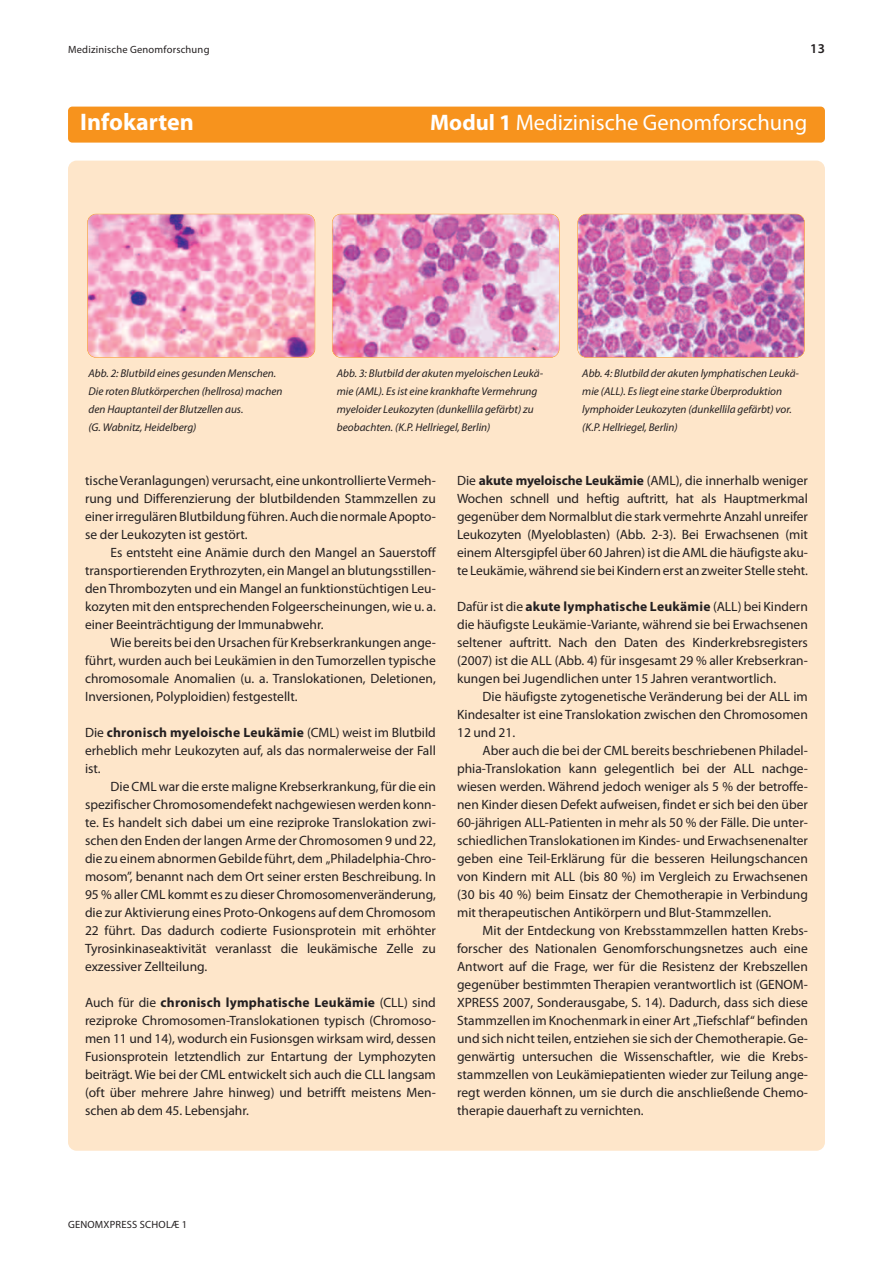
<style>
.page{position:relative;width:893px;height:1263px;background:#fff}
.page>*{position:absolute;margin:0;border:0;box-sizing:border-box;transform-origin:0 0}
.t1{font:700 24px "Myriad Pro";color:#fff}
.t2{font:22.5px "Myriad Pro";color:#fff}
.t3{font:13.5px/18px "Myriad Pro";color:#231f20;text-align:justify}
.t4{font:600 13.5px "Myriad Pro";color:#231f20}
.t5{font:italic 11.25px/18px "Myriad Pro";color:#231f20}
.t6{font:10.5px "Myriad Pro";letter-spacing:.02em;color:#231f20}
.s1{font-weight:700}
</style>
<div class="page">
<div style="left:68px;top:107px;width:757px;height:36px;background:#f7931d;border-radius:4px"></div>
<div style="left:68px;top:161px;width:757px;height:990px;background:#fee6ca;border-radius:9px"></div>
<img style="left:88px;top:214px;width:227px;height:143px;border-radius:9px">
<div style="left:87px;top:214px;width:228px;height:144px;border:1px solid #f7931d;border-radius:9px"></div>
<img style="left:332px;top:214px;width:227px;height:143px;border-radius:9px">
<div style="left:332px;top:214px;width:227px;height:144px;border:1px solid #f7931d;border-radius:9px"></div>
<img style="left:578px;top:214px;width:226px;height:143px;border-radius:9px">
<div style="left:577px;top:214px;width:228px;height:144px;border:1px solid #f7931d;border-radius:9px"></div>
<p class="t6" style="left:68px;top:45px;width:143px">Medizinische Genomforschung</p>
<p class="t4" style="left:810px;top:43px;width:16px">13</p>
<h1 class="t1" style="left:80px;top:113px;width:115px">Infokarten</h1>
<h2 class="t2" style="left:430px;top:114px;width:379px"><span class="s1">Modul 1</span> Medizinische Genomforschung</h2>
<p class="t5" style="left:89px;top:365px;width:195px">Abb. 2: Blutbild eines gesunden Menschen.<br>Die roten Blutkörperchen (hellrosa) machen den Hauptanteil der Blutzellen aus.<br>(G. Wabnitz, Heidelberg)</p>
<p class="t5" style="left:337px;top:365px;width:208px">Abb. 3: Blutbild der akuten myeloischen Leukä&shy;mie (AML). Es ist eine krankhafte Vermehrung myeloider Leukozyten (dunkellila gefärbt) zu beobachten. (K.P. Hellriegel, Berlin)</p>
<p class="t5" style="left:582px;top:365px;width:218px">Abb. 4: Blutbild der akuten lymphatischen Leukä&shy;mie (ALL). Es liegt eine starke Überproduktion lymphoider Leukozyten (dunkellila gefärbt) vor. (K.P. Hellriegel, Berlin)</p>
<p class="t3" style="left:85px;top:472px;width:352px">tischeVeranlagungen) verursacht, eine unkontrollierteVermeh&shy;rung und Differenzierung der blutbildenden Stammzellen zu einerirregulärenBlutbildungführen.AuchdienormaleApopto&shy;se der Leukozyten ist gestört.</p>
<p class="t3" style="left:85px;top:544px;width:352px;text-indent:26px">Es entsteht eine Anämie durch den Mangel an Sauerstoff transportierenden Erythrozyten, ein Mangel an blutungsstillen&shy;den Thrombozyten und ein Mangel an funktionstüchtigen Leu&shy;kozyten mit den entsprechenden Folgeerscheinungen, wie u. a. einer Beeinträchtigung der Immunabwehr.</p>
<p class="t3" style="left:85px;top:634px;width:352px;text-indent:26px">Wie bereits bei denUrsachen für Krebserkrankungen ange&shy;führt, wurden auch bei Leukämien in den Tumorzellen typische chromosomale Anomalien (u. a. Translokationen, Deletionen, Inversionen, Polyploidien) festgestellt.</p>
<p class="t3" style="left:85px;top:724px;width:352px">Die <span class="s1">chronisch myeloische Leukämie</span> (CML) weist im Blutbild erheblich mehr Leukozyten auf, als das normalerweise der Fall ist.</p>
<p class="t3" style="left:85px;top:778px;width:352px;text-indent:26px">Die CML war die erste maligne Krebserkrankung, für die ein spezifischer Chromosomendefekt nachgewiesen werden konn&shy;te. Es handelt sich dabei um eine reziproke Translokation zwi&shy;schen den Enden der langen Arme der Chromosomen 9 und 22, die zu einem abnormenGebilde führt, dem „Philadelphia-Chro&shy;mosom”, benannt nach dem Ort seiner ersten Beschreibung. In 95 % aller CML kommt es zu dieser Chromosomenveränderung, die zur Aktivierung eines Proto-Onkogens auf dem Chromosom 22 führt. Das dadurch codierte Fusionsprotein mit erhöhter Tyrosinkinaseaktivität veranlasst die leukämische Zelle zu exzessiver Zellteilung.</p>
<p class="t3" style="left:85px;top:994px;width:352px">Auch für die <span class="s1">chronisch lymphatische Leukämie</span> (CLL) sind reziproke Chromosomen-Translokationen typisch (Chromoso&shy;men 11 und 14), wodurch ein Fusionsgen wirksam wird, dessen Fusionsprotein letztendlich zur Entartung der Lymphozyten beiträgt. Wie bei der CML entwickelt sich auch die CLL langsam (oft über mehrere Jahre hinweg) und betrifft meistens Men&shy;schen ab dem 45. Lebensjahr.</p>
<p class="t3" style="left:457px;top:472px;width:352px">Die <span class="s1">akute myeloische Leukämie</span> (AML), die innerhalb weniger Wochen schnell und heftig auftritt, hat als Hauptmerkmal gegenüber dem Normalblut die stark vermehrte Anzahl unreifer Leukozyten (Myeloblasten) (Abb. 2-3). Bei Erwachsenen (mit einem Altersgipfel über 60 Jahren) ist die AML die häufigste aku&shy;te Leukämie,während sie bei Kindern erst an zweiter Stelle steht.</p>
<p class="t3" style="left:457px;top:598px;width:352px">Dafürist die <span class="s1">akute lymphatische Leukämie</span> (ALL) bei Kindern die häufigste Leukämie-Variante, während sie bei Erwachsenen seltener auftritt. Nach den Daten des Kinderkrebsregisters (2007) ist die ALL (Abb. 4) für insgesamt 29 % aller Krebserkran&shy;kungen bei Jugendlichen unter 15 Jahren verantwortlich.</p>
<p class="t3" style="left:457px;top:688px;width:352px;text-indent:26px">Die häufigste zytogenetische Veränderung bei der ALL im Kindesalter ist eine Translokation zwischen den Chromosomen 12 und 21.</p>
<p class="t3" style="left:457px;top:742px;width:352px;text-indent:26px">Aber auch die bei der CML bereits beschriebenen Philadel&shy;phia-Translokation kann gelegentlich bei der ALL nachge&shy;wiesen werden. Während jedoch weniger als 5 % der betroffe&shy;nen Kinder diesen Defekt aufweisen, findet er sich bei den über 60-jährigen ALL-Patienten in mehr als 50 % der Fälle. Die unter&shy;schiedlichenTranslokationen im Kindes- und Erwachsenenalter geben eine Teil-Erklärung für die besseren Heilungschancen von Kindern mit ALL (bis 80 %) im Vergleich zu Erwachsenen (30 bis 40 %) beim Einsatz der Chemotherapie in Verbindung mit therapeutischen Antikörpern und Blut-Stammzellen.</p>
<p class="t3" style="left:457px;top:922px;width:352px;text-indent:26px">Mit der Entdeckung von Krebsstammzellen hatten Krebs&shy;forscher des Nationalen Genomforschungsnetzes auch eine Antwort auf die Frage, wer für die Resistenz der Krebszellen gegenüber bestimmten Therapien verantwortlich ist (GENOM-XPRESS 2007, Sonderausgabe, S. 14). Dadurch, dass sich diese Stammzellen im Knochenmark in einer Art „Tiefschlaf“ befinden und sich nicht teilen, entziehen sie sich der Chemotherapie. Ge&shy;genwärtig untersuchen die Wissenschaftler, wie die Krebs&shy;stammzellen von Leukämiepatienten wieder zur Teilung ange&shy;regt werden können, um sie durch die anschließende Chemo&shy;therapie dauerhaft zu vernichten.</p>
<p class="t6" style="left:68px;top:1221px;width:121px">GENOMXPRESS SCHOLÆ 1</p>
</div>
